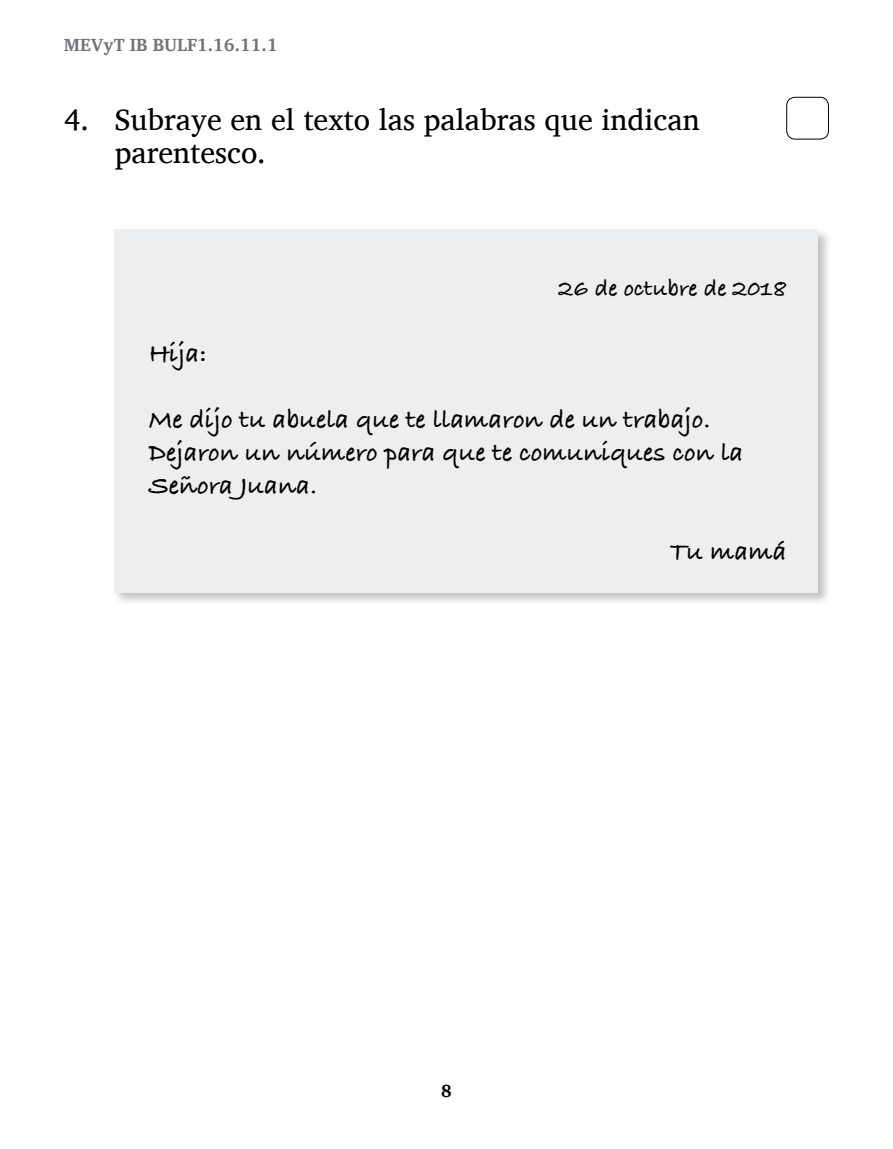
<style>
.page{position:relative;width:893px;height:1149px;background:#fff}
.page>*{position:absolute;margin:0;border:0;box-sizing:border-box;transform-origin:0 0}
.t1{font:30px/33px "Charis SIL";color:#000}
.t2{font:700 27px/33px "Bradley Hand ITCTT";color:#000}
.t3{font:700 24px "Bradley Hand ITCTT";color:#000}
.t4{font:700 18px "Charis SIL";color:#727277}
.t5{font:700 18px "Charis SIL";color:#000}
</style>
<div class="page">
<div style="left:113px;top:227px;width:719px;height:379px;background:#000;opacity:.25"></div>
<div style="left:115px;top:229px;width:703px;height:363px;background:#edeef0"></div>
<div style="left:786px;top:97px;width:43px;height:42px;border:1px solid #000;border-radius:9px"></div>
<p class="t4" style="left:64px;top:35px;width:216px">MEVyT IB BULF1.16.11.1</p>
<p class="t1" style="left:115px;top:103px;width:587px;text-indent:-51px">4. Subraye en el texto las palabras que indican parentesco.</p>
<p class="t3" style="left:559px;top:270px;width:230px">26 de octubre de 2018</p>
<p class="t2" style="left:149px;top:336px;width:59px">Hija:</p>
<p class="t2" style="left:149px;top:402px;width:596px">Me dijo tu abuela que te llamaron de un trabajo.<br>Dejaron un número para que te comuniques con la<br>Señora Juana.</p>
<p class="t5" style="left:441px;top:1079px;width:12px">8</p>
<p class="t2" style="left:670px;top:534px;width:118px">Tu mamá</p>
</div>
